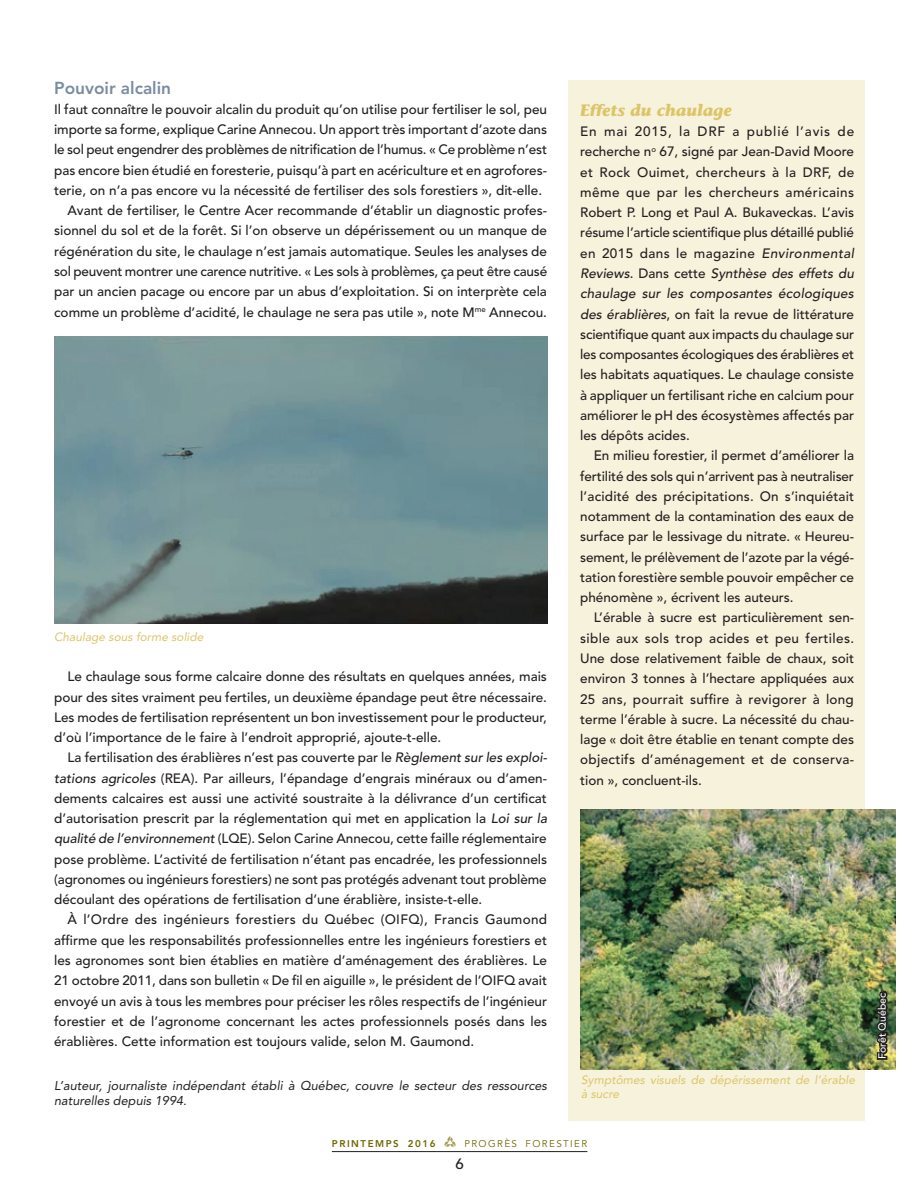
<style>
.page{position:relative;width:918px;height:1189px;background:#fff}
.page>*{position:absolute;margin:0;border:0;box-sizing:border-box;transform-origin:0 0}
.Sous-Titre_Avenir_Bo{font:800 17.25px "Avenir";color:#7b8ca2}
.S-Sous-Titre{font:italic 700 16.5px "Stone Informal";color:#dcc569}
.t1{font:500 15px "Avenir";color:#231f20}
.Texte{font:500 13.5px/20.2px "Avenir";color:#231f20;text-align:justify}
.Texte_Début{font:500 13.5px/20.2px "Avenir";color:#231f20;text-align:justify}
.Source{font:italic 12.75px/15.3px "Avenir";color:#231f20}
.BDV{font:italic 12px/14.4px "Avenir";letter-spacing:.005em;color:#dcc569}
.Crédit_Photo{font:500 10.5px "Avenir";color:#fff}
.t2{font:9.75px "Avenir";letter-spacing:.145em;color:#706900}
.t3{font:800 9.75px "Avenir";letter-spacing:.155em;color:#706900}
.s1{font-style:italic}
</style>
<div class="page">
<hr style="left:332px;top:1150px;width:255px;height:1px;background:#231f20">
<svg style="left:444px;top:1136px;width:11px;height:10px"></svg>
<div style="left:568px;top:80px;width:296px;height:1040px;background:#f7f2dc"></div>
<img style="left:54px;top:336px;width:493px;height:287px">
<img style="left:580px;top:809px;width:314px;height:260px">
<svg style="left:873px;top:988px;width:15px;height:73px"></svg>
<p class="Sous-Titre_Avenir_Bo" style="left:54px;top:77px;width:118px">Pouvoir alcalin</p>
<p class="Texte_Début" style="left:54px;top:99px;width:494px">Il faut connaître le pouvoir alcalin du produit qu’on utilise pour fertiliser le sol, peu importe sa forme, explique Carine Annecou. Un apport très important d’azote dans le sol peut engendrer des problèmes de nitrification de l’humus. « Ce problème n’est pas encore bien étudié en foresterie, puisqu’à part en acériculture et en agrofores&shy;terie, on n’a pas encore vu la nécessité de fertiliser des sols forestiers », dit-elle.</p>
<p class="Texte" style="left:54px;top:201px;width:494px;text-indent:14px">Avant de fertiliser, le Centre Acer recommande d’établir un diagnostic profes&shy;sionnel du sol et de la forêt. Si l’on observe un dépérissement ou un manque de régénération du site, le chaulage n’est jamais automatique. Seules les analyses de sol peuvent montrer une carence nutritive. « Les sols à problèmes, ça peut être causé par un ancien pacage ou encore par un abus d’exploitation. Si on interprète cela comme un problème d’acidité, le chaulage ne sera pas utile », note M<sup>me</sup> Annecou.</p>
<p class="BDV" style="left:54px;top:630px;width:151px">Chaulage sous forme solide</p>
<p class="Texte" style="left:54px;top:666px;width:494px;text-indent:14px">Le chaulage sous forme calcaire donne des résultats en quelques années, mais pour des sites vraiment peu fertiles, un deuxième épandage peut être nécessaire.<br>Les modes de fertilisation représentent un bon investissement pour le producteur, d’où l’importance de le faire à l’endroit approprié, ajoute-t-elle.</p>
<p class="Texte" style="left:54px;top:747px;width:494px;text-indent:14px">La fertilisation des érablières n’est pas couverte par le <span class="s1">Règlement sur les exploi&shy;tations agricoles</span> (REA). Par ailleurs, l’épandage d’engrais minéraux ou d’amen&shy;dements calcaires est aussi une activité soustraite à la délivrance d’un certificat d’autorisation prescrit par la réglementation qui met en application la <span class="s1">Loi sur la qualité de l’environnement</span> (LQE). Selon Carine Annecou, cette faille réglementaire pose problème. L’activité de fertilisation n’étant pas encadrée, les professionnels (agronomes ou ingénieurs forestiers) ne sont pas protégés advenant tout problème découlant des opérations de fertilisation d’une érablière, insiste-t-elle.</p>
<p class="Texte" style="left:54px;top:909px;width:494px;text-indent:14px">À l’Ordre des ingénieurs forestiers du Québec (OIFQ), Francis Gaumond affirme que les responsabilités professionnelles entre les ingénieurs forestiers et les agronomes sont bien établies en matière d’aménagement des érablières. Le 21 octobre 2011, dans son bulletin « De fil en aiguille », le président de l’OIFQ avait envoyé un avis à tous les membres pour préciser les rôles respectifs de l’ingénieur forestier et de l’agronome concernant les actes professionnels posés dans les érablières. Cette information est toujours valide, selon M. Gaumond.</p>
<p class="Source" style="left:54px;top:1077px;width:494px">L’auteur, journaliste indépendant établi à Québec, couvre le secteur des ressources naturelles depuis 1994.</p>
<p class="S-Sous-Titre" style="left:580px;top:100px;width:153px">Effets du chaulage</p>
<p class="Texte_Début" style="left:580px;top:122px;width:275px">En mai 2015, la DRF a publié l’avis de recherche n<sup>o</sup> 67, signé par Jean-David Moore et Rock Ouimet, chercheurs à la DRF, de même que par les chercheurs américains Robert P. Long et Paul A. Bukaveckas. L’avis résume l’article scientifique plus détaillé publié en 2015 dans le magazine <span class="s1">Environmental Reviews</span>. Dans cette <span class="s1">Synthèse des effets du chaulage sur les composantes écologiques des érablières</span>, on fait la revue de littérature scientifique quant aux impacts du chaulage sur les composantes écologiques des érablières et les habitats aquatiques. Le chaulage consiste à appliquer un fertilisant riche en calcium pour améliorer le pH des écosystèmes affectés par les dépôts acides.</p>
<p class="Texte" style="left:580px;top:446px;width:275px;text-indent:14px">En milieu forestier, il permet d’améliorer la fertilité des sols qui n’arrivent pas à neutraliser l’acidité des précipitations. On s’inquiétait notamment de la contamination des eaux de surface par le lessivage du nitrate. « Heureu&shy;sement, le prélèvement de l’azote par la végé&shy;tation forestière semble pouvoir empêcher ce phénomène », écrivent les auteurs.</p>
<p class="Texte" style="left:580px;top:608px;width:275px;text-indent:14px">L’érable à sucre est particulièrement sen&shy;sible aux sols trop acides et peu fertiles.<br>Une dose relativement faible de chaux, soit environ 3 tonnes à l’hectare appliquées aux 25 ans, pourrait suffire à revigorer à long terme l’érable à sucre. La nécessité du chau&shy;lage « doit être établie en tenant compte des objectifs d’aménagement et de conserva&shy;tion », concluent-ils.</p>
<p class="BDV" style="left:581px;top:1072px;width:275px">Symptômes visuels de dépérissement de l’érable à sucre</p>
<p class="t3" style="left:332px;top:1137px;width:105px">PRINTEMPS 2016</p>
<p class="t2" style="left:464px;top:1137px;width:124px">PROGRÈS FORESTIER</p>
<p class="t1" style="left:455px;top:1155px;width:10px">6</p>
<p class="Crédit_Photo" style="left:875px;top:1059px;width:68px;rotate:-90deg">Forêt Québec</p>
</div>
